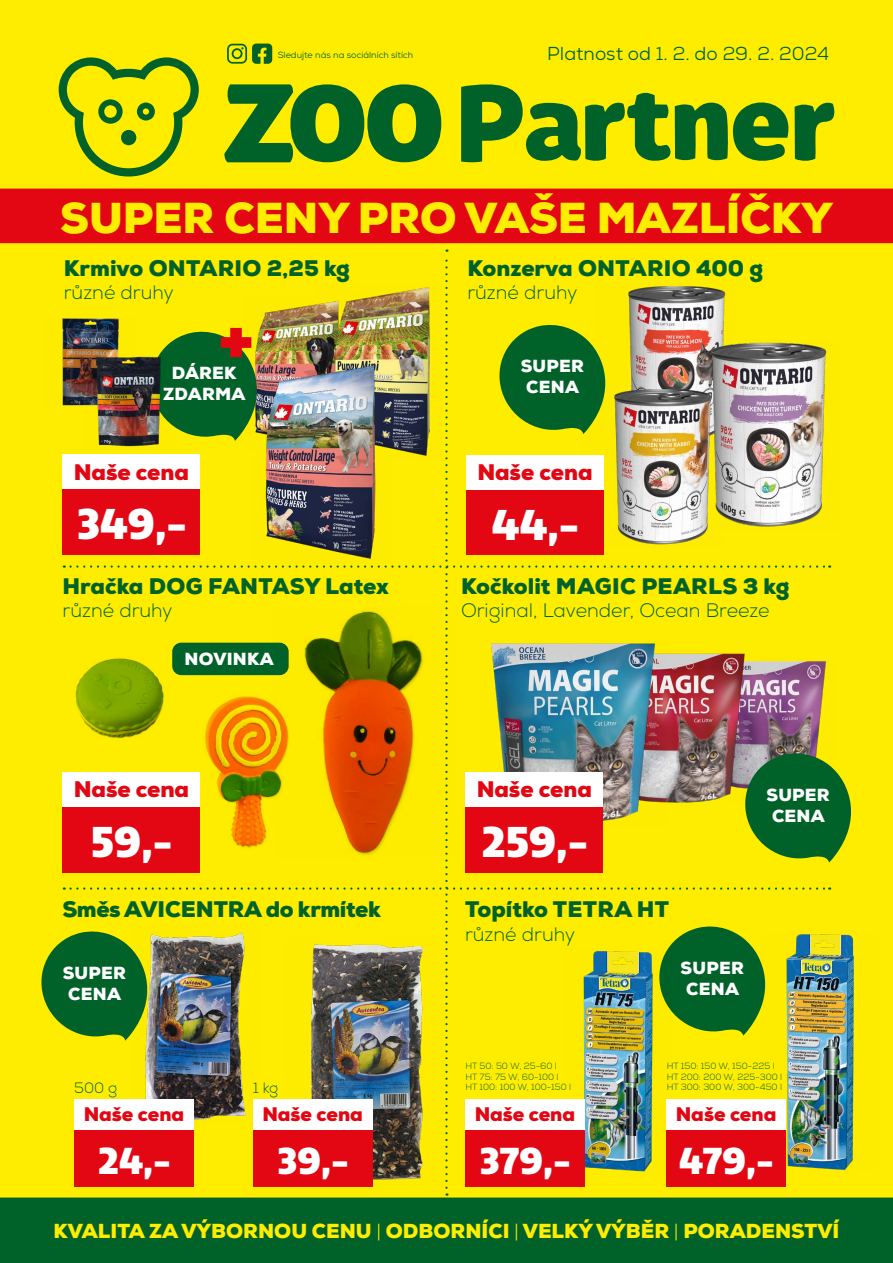
<style>
.page{position:relative;width:893px;height:1263px;background:#ffed00}
.page>*{position:absolute;margin:0;border:0;box-sizing:border-box;transform-origin:0 0}
.t1{font:900 70.05px "Nexa";color:#e30613}
.t2{font:900 43.28px "Nexa";color:#ffed00}
.t3{font:900 41.78px "Quatro";color:#fff}
.t4{font:900 36.38px "Quatro";color:#fff}
.t5{font:900 22.5px "Nexa";color:#006229}
.t6{font:900 22.5px "Nexa";color:#e30613}
.t7{font:900 22.5px "Nexa";letter-spacing:-.02em;color:#006229}
.t8{font:900 20.25px "Nexa";color:#ffed00}
.t9{font:900 19.58px "Nexa";color:#e30613}
.t10{font:300 19.5px "Nexa";color:#006229}
.t11{font:18.75px "Nexa";color:#006229}
.t12{font:900 17.48px/21px "Nexa";letter-spacing:.015em;color:#fff;text-align:center}
.t13{font:300 15px "Nexa";color:#006229}
.t14{font:300 9px/10.8px "Nexa";color:#006229}
.t15{font:9px "Nexa";color:#006229}
.s1{font-weight:300}
</style>
<div class="page">
<div style="left:0;top:1197px;width:893px;height:66px;background:#006229"></div>
<svg style="left:59px;top:57px;width:140px;height:120px"></svg>
<svg style="left:224px;top:84px;width:217px;height:78px"></svg>
<svg style="left:461px;top:84px;width:374px;height:79px"></svg>
<div style="left:0;top:189px;width:893px;height:54px;background:#e30613"></div>
<div style="left:0;top:200px;width:891px;height:41px;background:#e30613"></div>
<svg style="left:227px;top:44px;width:45px;height:20px"></svg>
<img style="left:853px;top:940px;width:1px;height:168px">
<img style="left:41px;top:249px;width:812px;height:946px">
<img style="left:45px;top:316px;width:91px;height:92px">
<img style="left:83px;top:356px;width:92px;height:92px">
<img style="left:254px;top:361px;width:137px;height:203px">
<div style="left:172px;top:643px;width:117px;height:32px;background:#006229;border-radius:9px"></div>
<div style="left:465px;top:1130px;width:120px;height:57px;background:#e30613"></div>
<div style="left:465px;top:1100px;width:120px;height:30px;background:#fff"></div>
<div style="left:666px;top:1130px;width:120px;height:57px;background:#e30613"></div>
<div style="left:666px;top:1100px;width:120px;height:30px;background:#fff"></div>
<p class="t15" style="left:278px;top:49px;width:137px">Sledujte nás na sociálních sítích</p>
<h3 class="t11" style="left:547px;top:42px;width:283px">Platnost od 1. 2. do 29. 2. 2024</h3>
<h2 class="t2" style="left:60px;top:190px;width:774px">SUPER CENY PRO VAŠE MAZLÍČKY</h2>
<h3 class="t5" style="left:64px;top:253px;width:288px">Krmivo ONTARIO 2,25 kg</h3>
<h3 class="t10" style="left:64px;top:281px;width:112px">různé druhy</h3>
<h3 class="t5" style="left:467px;top:253px;width:297px">Konzerva ONTARIO 400 g</h3>
<h3 class="t10" style="left:467px;top:281px;width:112px">různé druhy</h3>
<h1 class="t1" style="left:218px;top:296px;width:38px">+</h1>
<h3 class="t12" style="left:163px;top:363px;width:84px">DÁREK<br>ZDARMA</h3>
<h3 class="t12" style="left:521px;top:356px;width:65px">SUPER<br>CENA</h3>
<h3 class="t6" style="left:74px;top:458px;width:117px">Naše cena</h3>
<h3 class="t6" style="left:477px;top:457px;width:117px">Naše cena</h3>
<h3 class="t3" style="left:77px;top:499px;width:111px">349,-</h3>
<h3 class="t3" style="left:492px;top:500px;width:89px">44,-</h3>
<h3 class="t5" style="left:63px;top:572px;width:328px">Hračka DOG FANTASY Latex</h3>
<h3 class="t10" style="left:63px;top:599px;width:112px">různé druhy</h3>
<h3 class="t5" style="left:461px;top:572px;width:330px">Kočkolit MAGIC PEARLS 3 kg</h3>
<h3 class="t10" style="left:461px;top:599px;width:310px">Original, Lavender, Ocean Breeze</h3>
<h3 class="t12" style="left:185px;top:648px;width:91px">NOVINKA</h3>
<h3 class="t6" style="left:74px;top:775px;width:117px">Naše cena</h3>
<h3 class="t6" style="left:477px;top:775px;width:117px">Naše cena</h3>
<h3 class="t12" style="left:766px;top:784px;width:65px">SUPER<br>CENA</h3>
<h3 class="t3" style="left:91px;top:817px;width:84px">59,-</h3>
<h3 class="t3" style="left:482px;top:817px;width:108px">259,-</h3>
<h3 class="t7" style="left:63px;top:895px;width:320px">Směs AVICENTRA do krmítek</h3>
<h3 class="t5" style="left:465px;top:895px;width:205px">Topítko TETRA HT</h3>
<h3 class="t10" style="left:465px;top:922px;width:112px">různé druhy</h3>
<h3 class="t12" style="left:63px;top:962px;width:65px">SUPER<br>CENA</h3>
<h3 class="t12" style="left:681px;top:957px;width:65px">SUPER<br>CENA</h3>
<h3 class="t13" style="left:74px;top:1079px;width:45px">500 g</h3>
<h3 class="t13" style="left:253px;top:1079px;width:27px">1 kg</h3>
<p class="t14" style="left:465px;top:1060px;width:107px">HT 50: 50 W, 25-60 l<br>HT 75: 75 W, 60-100 l<br>HT 100: 100 W, 100-150 l</p>
<p class="t14" style="left:667px;top:1060px;width:117px">HT 150: 150 W, 150-225 l<br>HT 200: 200 W, 225-300 l<br>HT 300: 300 W, 300-450 l</p>
<h3 class="t9" style="left:84px;top:1102px;width:102px">Naše cena</h3>
<h3 class="t9" style="left:262px;top:1102px;width:102px">Naše cena</h3>
<h3 class="t9" style="left:475px;top:1102px;width:102px">Naše cena</h3>
<h3 class="t9" style="left:676px;top:1102px;width:102px">Naše cena</h3>
<h3 class="t4" style="left:98px;top:1139px;width:74px">24,-</h3>
<h3 class="t4" style="left:278px;top:1139px;width:73px">39,-</h3>
<h3 class="t4" style="left:480px;top:1139px;width:93px">379,-</h3>
<h3 class="t4" style="left:679px;top:1139px;width:96px">479,-</h3>
<h3 class="t8" style="left:53px;top:1218px;width:787px">KVALITA ZA VÝBORNOU CENU <span class="s1">|</span> ODBORNÍCI <span class="s1">|</span> VELKÝ VÝBĚR <span class="s1">|</span> PORADENSTVÍ</h3>
</div>
